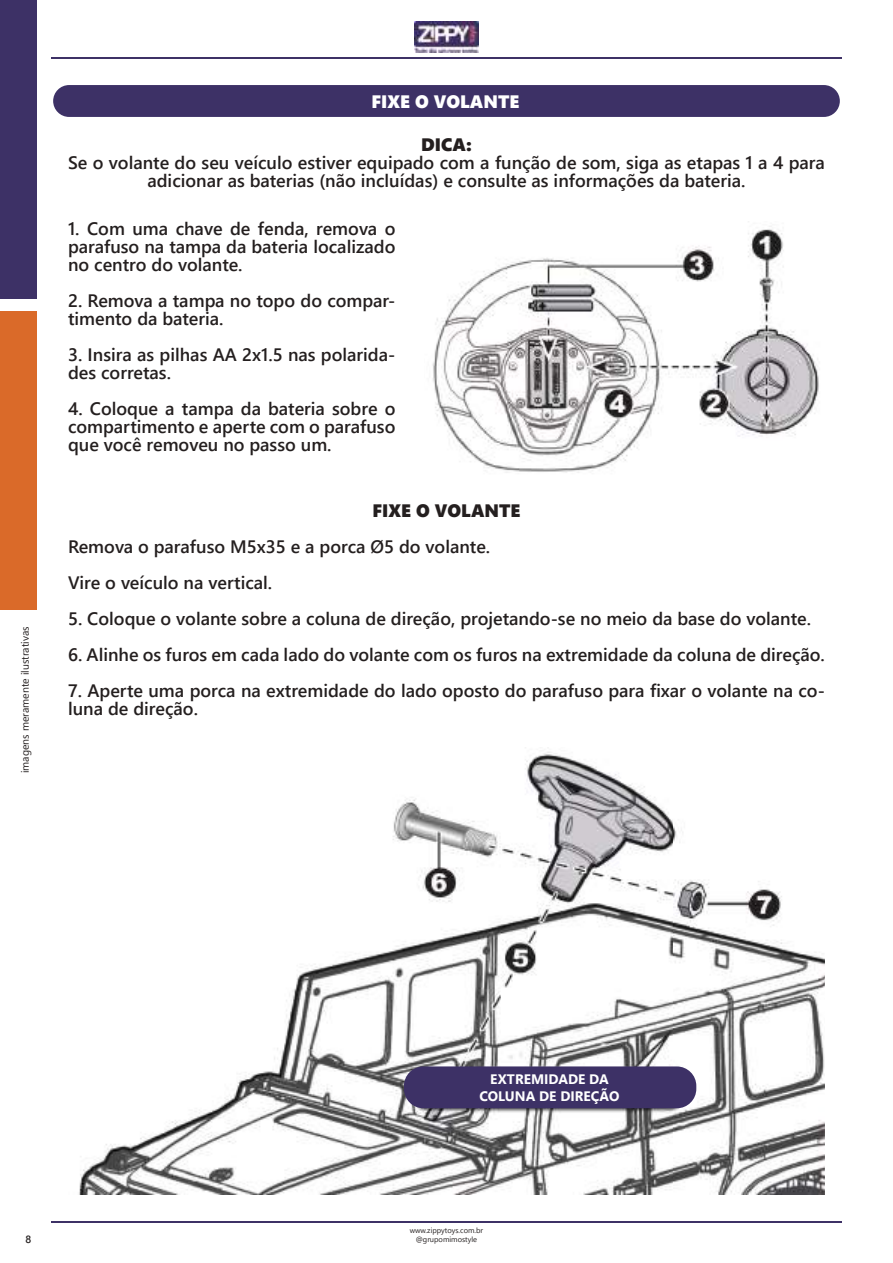
<style>
.page{position:relative;width:893px;height:1263px;background:#fff}
.page>*{position:absolute;margin:0;border:0;box-sizing:border-box;transform-origin:0 0}
.t1{font:600 18px/18px "Segoe UI";color:#241f1f}
.t2{font:18px "Segoe UI Black";color:#241f1f}
.t3{font:18px "Segoe UI Black";color:#fff}
.t4{font:700 13.65px/17px "Segoe UI";color:#fff;text-align:center}
.t5{font:10.5px "Segoe UI";color:#241f1f}
.t6{font:600 10.5px "Segoe UI";color:#241f1f}
.t7{font:7.5px/9px "Segoe UI";color:#241f1f;text-align:center}
</style>
<div class="page">
<div style="left:53px;top:85px;width:787px;height:32px;background:#3d3166;border-radius:16px"></div>
<img style="left:432px;top:226px;width:387px;height:247px">
<img style="left:79px;top:752px;width:746px;height:442px">
<div style="left:404px;top:1066px;width:292px;height:42px;background:#3d3166;border-radius:19px"></div>
<img style="left:414px;top:21px;width:65px;height:31px">
<hr style="left:51px;top:57px;width:791px;height:1px;background:#3d3166">
<div style="left:0;top:0;width:36px;height:299px;background:#3d3166"></div>
<div style="left:0;top:311px;width:36px;height:299px;background:#da6a29"></div>
<hr style="left:51px;top:1221px;width:791px;height:2px;background:#3d3166">
<p class="t5" style="left:18px;top:773px;width:148px;rotate:-90deg">imagens meramente ilustrativas</p>
<p class="t3" style="left:371px;top:88px;width:150px">FIXE O VOLANTE</p>
<p class="t2" style="left:421px;top:132px;width:52px">DICA:</p>
<p class="t1" style="left:68px;top:154px;width:758px;text-align:center">Se o volante do seu veículo estiver equipado com a função de som, siga as etapas 1 a 4 para adicionar as baterias (não incluídas) e consulte as informações da bateria.</p>
<p class="t1" style="left:68px;top:219px;width:329px;text-align:justify">1. Com uma chave de fenda, remova o parafuso na tampa da bateria localizado no centro do volante.</p>
<p class="t1" style="left:68px;top:291px;width:329px">2. Remova a tampa no topo do compar&shy;timento da bateria.</p>
<p class="t1" style="left:68px;top:345px;width:329px">3. Insira as pilhas AA 2x1.5 nas polarida&shy;des corretas.</p>
<p class="t1" style="left:68px;top:399px;width:329px;text-align:justify">4. Coloque a tampa da bateria sobre o compartimento e aperte com o parafuso que você removeu no passo um.</p>
<p class="t2" style="left:372px;top:498px;width:150px">FIXE O VOLANTE</p>
<p class="t1" style="left:68px;top:528px;width:424px;line-height:36px">Remova o parafuso M5x35 e a porca Ø5 do volante.<br>Vire o veículo na vertical.</p>
<p class="t1" style="left:68px;top:609px;width:744px">5. Coloque o volante sobre a coluna de direção, projetando-se no meio da base do volante.</p>
<p class="t1" style="left:68px;top:645px;width:758px">6. Alinhe os furos em cada lado do volante com os furos na extremidade da coluna de direção.</p>
<p class="t1" style="left:68px;top:681px;width:758px">7. Aperte uma porca na extremidade do lado oposto do parafuso para fixar o volante na co&shy;luna de direção.</p>
<p class="t4" style="left:479px;top:1070px;width:142px">EXTREMIDADE DA<br>COLUNA DE DIREÇÃO</p>
<p class="t6" style="left:26px;top:1231px;width:7px">8</p>
<p class="t7" style="left:410px;top:1226px;width:75px">www.zippytoys.com.br @grupomimostyle</p>
</div>
